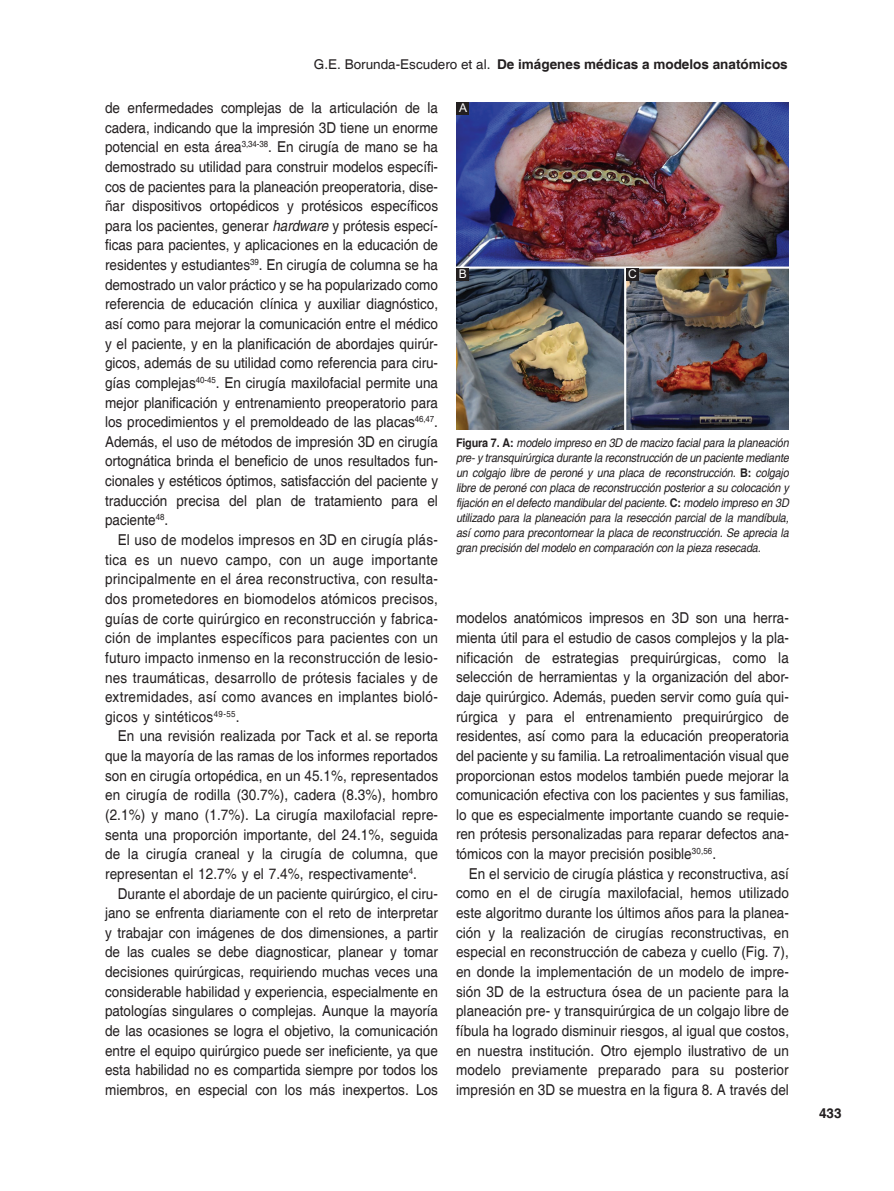
<style>
.page{position:relative;width:894px;height:1191px;background:#fff}
.page>*{position:absolute;margin:0;border:0;box-sizing:border-box;transform-origin:0 0}
.TX{font:15px/19.6px "Helvetica";letter-spacing:.005em;color:#231f20;text-align:justify;scale:.9 1}
.t1{font:700 13.5px "Helvetica";color:#231f20}
.FGC{font:italic 12px/15px "Helvetica";letter-spacing:-.015em;color:#231f20;text-align:justify;scale:.9 1}
.LABEL{font:12px "Arial";color:#fff}
.s1{font-weight:400}
.s2{font-style:italic}
.s3{font-weight:700;font-style:normal}
</style>
<div class="page">
<img style="left:456px;top:102px;width:332px;height:327px">
<div style="left:456px;top:268px;width:13px;height:13px;background:#231f20"></div>
<div style="left:456px;top:102px;width:13px;height:13px;background:#231f20"></div>
<div style="left:626px;top:268px;width:12px;height:13px;background:#231f20"></div>
<p class="t1" style="left:314px;top:56px;width:475px"><span class="s1">G.E. Borunda-Escudero et al.</span> De imágenes médicas a modelos anatómicos</p>
<p class="TX" style="left:105px;top:98px;width:371px">de enfermedades complejas de la articulación de la cadera, indicando que la impresión 3D tiene un enorme potencial en esta área<sup>3,34-38</sup>. En cirugía de mano se ha demostrado su utilidad para construir modelos específi&shy;cos de pacientes para la planeación preoperatoria, dise&shy;ñar dispositivos ortopédicos y protésicos específicos para los pacientes, generar <span class="s2">hardware</span> y prótesis especí&shy;ficas para pacientes, y aplicaciones en la educación de residentes y estudiantes<sup>39</sup>. En cirugía de columna se ha demostrado un valor práctico y se ha popularizado como referencia de educación clínica y auxiliar diagnóstico, así como para mejorar la comunicación entre el médico y el paciente, y en la planificación de abordajes quirúr&shy;gicos, además de su utilidad como referencia para ciru&shy;gías complejas<sup>40-45</sup>. En cirugía maxilofacial permite una mejor planificación y entrenamiento preoperatorio para los procedimientos y el premoldeado de las placas<sup>46,47</sup>.<br>Además, el uso de métodos de impresión 3D en cirugía ortognática brinda el beneficio de unos resultados fun&shy;cionales y estéticos óptimos, satisfacción del paciente y traducción precisa del plan de tratamiento para el paciente<sup>48</sup>.</p>
<p class="TX" style="left:105px;top:530px;width:371px;text-indent:13px">El uso de modelos impresos en 3D en cirugía plás&shy;tica es un nuevo campo, con un auge importante principalmente en el área reconstructiva, con resulta&shy;dos prometedores en biomodelos atómicos precisos, guías de corte quirúrgico en reconstrucción y fabrica&shy;ción de implantes específicos para pacientes con un futuro impacto inmenso en la reconstrucción de lesio&shy;nes traumáticas, desarrollo de prótesis faciales y de extremidades, así como avances en implantes bioló&shy;gicos y sintéticos<sup>49-55</sup>.</p>
<p class="TX" style="left:105px;top:726px;width:371px;text-indent:13px">En una revisión realizada por Tack et al. se reporta que la mayoría de las ramas de los informes reportados son en cirugía ortopédica, en un 45.1%, representados en cirugía de rodilla (30.7%), cadera (8.3%), hombro (2.1%) y mano (1.7%). La cirugía maxilofacial repre&shy;senta una proporción importante, del 24.1%, seguida de la cirugía craneal y la cirugía de columna, que representan el 12.7% y el 7.4%, respectivamente<sup>4</sup>.</p>
<p class="TX" style="left:105px;top:883px;width:371px;text-indent:13px">Durante el abordaje de un paciente quirúrgico, el ciru&shy;jano se enfrenta diariamente con el reto de interpretar y trabajar con imágenes de dos dimensiones, a partir de las cuales se debe diagnosticar, planear y tomar decisiones quirúrgicas, requiriendo muchas veces una considerable habilidad y experiencia, especialmente en patologías singulares o complejas. Aunque la mayoría de las ocasiones se logra el objetivo, la comunicación entre el equipo quirúrgico puede ser ineficiente, ya que esta habilidad no es compartida siempre por todos los miembros, en especial con los más inexpertos. Los</p>
<p class="LABEL" style="left:459px;top:99px;width:10px">A</p>
<p class="LABEL" style="left:458px;top:265px;width:10px">B</p>
<p class="LABEL" style="left:628px;top:265px;width:10px">C</p>
<p class="FGC" style="left:456px;top:436px;width:371px"><span class="s3">Figura 7. A:</span> modelo impreso en 3D de macizo facial para la planeación pre- y transquirúrgica durante la reconstrucción de un paciente mediante un colgajo libre de peroné y una placa de reconstrucción. <span class="s3">B:</span> colgajo libre de peroné con placa de reconstrucción posterior a su colocación y fijación en el defecto mandibular del paciente. <span class="s3">C:</span> modelo impreso en 3D utilizado para la planeación para la resección parcial de la mandíbula, así como para precontornear la placa de reconstrucción. Se aprecia la gran precisión del modelo en comparación con la pieza resecada.</p>
<p class="TX" style="left:456px;top:608px;width:371px">modelos anatómicos impresos en 3D son una herra&shy;mienta útil para el estudio de casos complejos y la pla&shy;nificación de estrategias prequirúrgicas, como la selección de herramientas y la organización del abor&shy;daje quirúrgico. Además, pueden servir como guía qui&shy;rúrgica y para el entrenamiento prequirúrgico de residentes, así como para la educación preoperatoria del paciente y su familia. La retroalimentación visual que proporcionan estos modelos también puede mejorar la comunicación efectiva con los pacientes y sus familias, lo que es especialmente importante cuando se requie&shy;ren prótesis personalizadas para reparar defectos ana&shy;tómicos con la mayor precisión posible<sup>30,56</sup>.</p>
<p class="TX" style="left:456px;top:864px;width:371px;text-indent:13px">En el servicio de cirugía plástica y reconstructiva, así como en el de cirugía maxilofacial, hemos utilizado este algoritmo durante los últimos años para la planea&shy;ción y la realización de cirugías reconstructivas, en especial en reconstrucción de cabeza y cuello (Fig. 7), en donde la implementación de un modelo de impre&shy;sión 3D de la estructura ósea de un paciente para la planeación pre- y transquirúrgica de un colgajo libre de fíbula ha logrado disminuir riesgos, al igual que costos, en nuestra institución. Otro ejemplo ilustrativo de un modelo previamente preparado para su posterior impresión en 3D se muestra en la figura 8. A través del</p>
<p class="t1" style="left:818px;top:1104px;width:24px">433</p>
</div>
